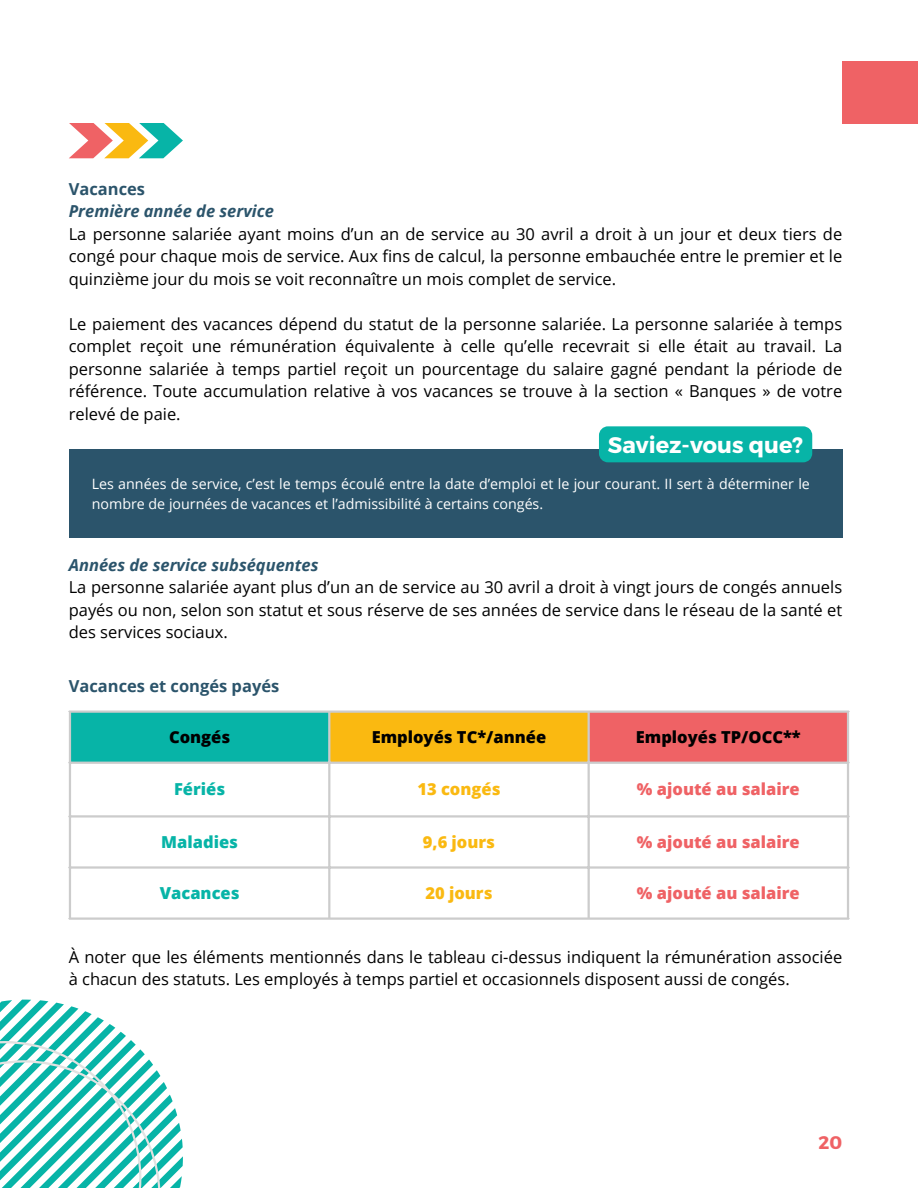
<style>
.page{position:relative;width:918px;height:1188px;background:#fff}
.page>*{position:absolute;margin:0;border:0;box-sizing:border-box;transform-origin:0 0}
.t1{font:700 22.5px "Montserrat";color:#fff}
.t2{font:700 18.15px "Montserrat";color:#ef6265}
.t3{font:16.5px/22.5px "Open Sans";color:#000}
.t4{font:800 16.5px "Open Sans";color:#ef6265}
.t5{font:800 16.5px "Open Sans";color:#000}
.t6{font:800 16.5px "Open Sans";color:#fab911}
.t7{font:800 16.5px "Open Sans";color:#07b4a7}
.t8{font:700 16.5px "Open Sans";color:#2b546b}
.t9{font:14.25px/20.2px "Open Sans";color:#fff}
.s1{font-weight:700;color:#2b546b}
.s2{font-weight:700;font-style:italic;color:#2b546b}
</style>
<div class="page">
<svg style="left:69px;top:123px;width:114px;height:35px"></svg>
<div style="left:842px;top:61px;width:76px;height:63px;background:#ef6265"></div>
<div style="left:69px;top:449px;width:774px;height:89px;background:#2b546b"></div>
<div style="left:599px;top:426px;width:213px;height:36px;background:#07b4a7"></div>
<svg style="left:0;top:1000px;width:183px;height:188px"></svg>
<svg style="left:0;top:1041px;width:161px;height:147px"></svg>
<div style="left:70px;top:711px;width:260px;height:52px;background:#07b4a7"></div>
<div style="left:329px;top:711px;width:260px;height:52px;background:#fab911"></div>
<div style="left:588px;top:711px;width:260px;height:52px;background:#ef6265"></div>
<hr style="left:69px;top:713px;width:2px;height:204px;background:#ccc">
<hr style="left:328px;top:713px;width:2px;height:204px;background:#ccc">
<hr style="left:588px;top:713px;width:2px;height:204px;background:#ccc">
<hr style="left:847px;top:713px;width:2px;height:204px;background:#ccc">
<hr style="left:69px;top:710px;width:780px;height:3px;background:#ccc">
<hr style="left:69px;top:762px;width:780px;height:2px;background:#ccc">
<hr style="left:69px;top:815px;width:780px;height:3px;background:#ccc">
<hr style="left:69px;top:866px;width:780px;height:3px;background:#ccc">
<hr style="left:69px;top:917px;width:780px;height:3px;background:#ccc">
<h3 class="t3" style="left:69px;top:177px;width:775px"><span class="s1">Vacances<br></span><span class="s2">Première année de service<br></span>La personne salariée ayant moins d’un an de service au 30 avril a droit à un jour et deux tiers de congé pour chaque mois de service. Aux fins de calcul, la personne embauchée entre le premier et le quinzième jour du mois se voit reconnaître un mois complet de service.</h3>
<h1 class="t3" style="left:69px;top:312px;width:775px;text-align:justify">Le paiement des vacances dépend du statut de la personne salariée. La personne salariée à temps complet reçoit une rémunération équivalente à celle qu’elle recevrait si elle était au travail. La personne salariée à temps partiel reçoit un pourcentage du salaire gagné pendant la période de référence. Toute accumulation relative à vos vacances se trouve à la section « Banques » de votre relevé de paie.</h1>
<h3 class="t1" style="left:608px;top:431px;width:197px">Saviez-vous que?</h3>
<p class="t9" style="left:92px;top:473px;width:720px">Les années de service, c’est le temps écoulé entre la date d’emploi et le jour courant. II sert à déterminer le nombre de journées de vacances et l’admissibilité à certains congés.</p>
<p class="t3" style="left:69px;top:553px;width:775px"><span class="s2">Années de service subséquentes<br></span>La personne salariée ayant plus d’un an de service au 30 avril a droit à vingt jours de congés annuels payés ou non, selon son statut et sous réserve de ses années de service dans le réseau de la santé et des services sociaux.</p>
<p class="t8" style="left:69px;top:674px;width:212px">Vacances et congés payés</p>
<p class="t5" style="left:169px;top:726px;width:63px">Congés</p>
<p class="t5" style="left:372px;top:726px;width:176px">Employés TC*/année</p>
<p class="t5" style="left:636px;top:726px;width:166px">Employés TP/OCC**</p>
<p class="t7" style="left:174px;top:778px;width:53px">Fériés</p>
<p class="t6" style="left:417px;top:778px;width:85px">13 congés</p>
<p class="t4" style="left:637px;top:778px;width:164px">% ajouté au salaire</p>
<p class="t7" style="left:161px;top:830px;width:78px">Maladies</p>
<p class="t6" style="left:423px;top:830px;width:74px">9,6 jours</p>
<p class="t4" style="left:637px;top:830px;width:164px">% ajouté au salaire</p>
<p class="t7" style="left:160px;top:881px;width:81px">Vacances</p>
<h3 class="t6" style="left:425px;top:881px;width:69px">20 jours</h3>
<p class="t4" style="left:637px;top:881px;width:164px">% ajouté au salaire</p>
<p class="t3" style="left:69px;top:945px;width:775px">À noter que les éléments mentionnés dans le tableau ci-dessus indiquent la rémunération associée à chacun des statuts. Les employés à temps partiel et occasionnels disposent aussi de congés.</p>
<h3 class="t2" style="left:819px;top:1131px;width:25px">20</h3>
</div>
